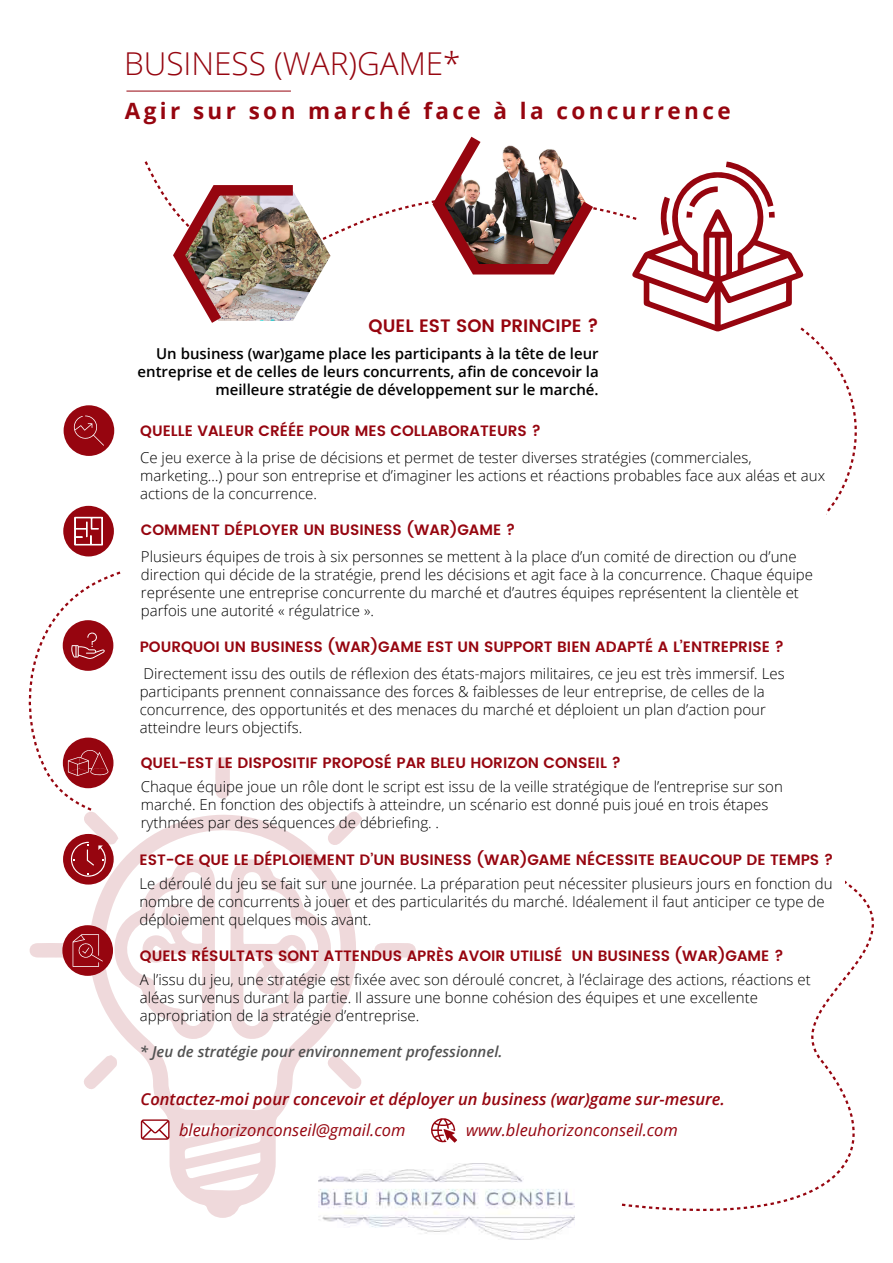
<style>
.page{position:relative;width:893px;height:1263px;background:#fff}
.page>*{position:absolute;margin:0;border:0;box-sizing:border-box;transform-origin:0 0}
.t1{font:300 31.5px "Open Sans";color:#96050f}
.t2{font:700 22.5px "Open Sans";letter-spacing:.15em;color:#96050f}
.t3{font:600 18px "Poppins";color:#96050f}
.t4{font:italic 600 16.5px "Open Sans";color:#96050f}
.t5{font:italic 16.5px "Open Sans";color:#96050f}
.t6{font:300 15px/18px "Open Sans";color:#000}
.t7{font:600 15px "Poppins";color:#96050f}
.t8{font:600 15px/18px "Open Sans";color:#000;text-align:right}
.t9{font:italic 600 15px "Open Sans";color:#525252}
</style>
<div class="page">
<svg style="left:632px;top:162px;width:172px;height:170px"></svg>
<img style="left:319px;top:1163px;width:255px;height:76px">
<hr style="left:126px;top:91px;width:165px;height:1px;background:#96050f">
<svg style="left:144px;top:161px;width:498px;height:103px"></svg>
<div style="left:64px;top:405px;width:50px;height:51px;background:#96050f;border-radius:50%"></div>
<svg style="left:73px;top:416px;width:31px;height:30px"></svg>
<div style="left:63px;top:620px;width:50px;height:51px;background:#96050f;border-radius:50%"></div>
<svg style="left:71px;top:632px;width:34px;height:27px"></svg>
<div style="left:63px;top:506px;width:51px;height:50px;background:#96050f;border-radius:50%"></div>
<svg style="left:74px;top:517px;width:29px;height:28px"></svg>
<div style="left:63px;top:738px;width:50px;height:50px;background:#96050f;border-radius:50%"></div>
<svg style="left:68px;top:747px;width:41px;height:29px"></svg>
<svg style="left:64px;top:793px;width:297px;height:425px"></svg>
<svg style="left:215px;top:757px;width:15px;height:42px"></svg>
<svg style="left:374px;top:943px;width:42px;height:15px"></svg>
<svg style="left:83px;top:1055px;width:34px;height:35px"></svg>
<svg style="left:327px;top:811px;width:35px;height:35px"></svg>
<svg style="left:327px;top:1055px;width:35px;height:35px"></svg>
<svg style="left:231px;top:858px;width:107px;height:182px"></svg>
<svg style="left:30px;top:811px;width:185px;height:233px"></svg>
<img style="left:303px;top:191px;width:27px;height:112px">
<img style="left:167px;top:180px;width:136px;height:143px">
<img style="left:426px;top:136px;width:177px;height:139px">
<svg style="left:141px;top:1119px;width:29px;height:21px"></svg>
<svg style="left:431px;top:1118px;width:26px;height:25px"></svg>
<h1 class="t1" style="left:124px;top:42px;width:338px">BUSINESS (WAR)GAME*</h1>
<h2 class="t2" style="left:125px;top:95px;width:607px">Agir sur son marché face à la concurrence</h2>
<p class="t3" style="left:369px;top:312px;width:232px">QUEL EST SON PRINCIPE ?</p>
<p class="t8" style="left:138px;top:344px;width:463px">Un business (war)game place les participants à la tête de leur entreprise et de celles de leurs concurrents, afin de concevoir la meilleure stratégie de développement sur le marché.</p>
<p class="t7" style="left:140px;top:419px;width:402px">QUELLE VALEUR CRÉÉE POUR MES COLLABORATEURS ?</p>
<p class="t6" style="left:140px;top:448px;width:686px">Ce jeu exerce à la prise de décisions et permet de tester diverses stratégies (commerciales, marketing…) pour son entreprise et d’imaginer les actions et réactions probables face aux aléas et aux actions de la concurrence.</p>
<p class="t7" style="left:141px;top:519px;width:376px">COMMENT DÉPLOYER UN BUSINESS (WAR)GAME ?</p>
<p class="t6" style="left:141px;top:547px;width:673px">Plusieurs équipes de trois à six personnes se mettent à la place d’un comité de direction ou d’une direction qui décide de la stratégie, prend les décisions et agit face à la concurrence. Chaque équipe représente une entreprise concurrente du marché et d’autres équipes représentent la clientèle et parfois une autorité « régulatrice ».</p>
<p class="t7" style="left:140px;top:635px;width:646px">POURQUOI UN BUSINESS (WAR)GAME EST UN SUPPORT BIEN ADAPTÉ A L’ENTREPRISE ?</p>
<p class="t6" style="left:140px;top:664px;width:646px">Directement issu des outils de réflexion des états-majors militaires, ce jeu est très immersif. Les participants prennent connaissance des forces &amp; faiblesses de leur entreprise, de celles de la concurrence, des opportunités et des menaces du marché et déploient un plan d’action pour atteindre leurs objectifs.</p>
<p class="t7" style="left:141px;top:752px;width:482px">QUEL-EST LE DISPOSITIF PROPOSÉ PAR BLEU HORIZON CONSEIL ?</p>
<p class="t6" style="left:141px;top:777px;width:644px">Chaque équipe joue un rôle dont le script est issu de la veille stratégique de l’entreprise sur son marché. En fonction des objectifs à atteindre, un scénario est donné puis joué en trois étapes rythmées par des séquences de débriefing. .</p>
<p class="t7" style="left:139px;top:848px;width:695px">EST-CE QUE LE DÉPLOIEMENT D’UN BUSINESS (WAR)GAME NÉCESSITE BEAUCOUP DE TEMPS ?</p>
<p class="t6" style="left:139px;top:874px;width:694px">Le déroulé du jeu se fait sur une journée. La préparation peut nécessiter plusieurs jours en fonction du nombre de concurrents à jouer et des particularités du marché. Idéalement il faut anticiper ce type de déploiement quelques mois avant.</p>
<p class="t7" style="left:140px;top:944px;width:645px">QUELS RÉSULTATS SONT ATTENDUS APRÈS AVOIR UTILISÉ UN BUSINESS (WAR)GAME ?</p>
<p class="t6" style="left:140px;top:970px;width:672px">A l’issu du jeu, une stratégie est fixée avec son déroulé concret, à l’éclairage des actions, réactions et aléas survenus durant la partie. Il assure une bonne cohésion des équipes et une excellente appropriation de la stratégie d’entreprise.</p>
<p class="t9" style="left:140px;top:1041px;width:364px">* Jeu de stratégie pour environnement professionnel.</p>
<p class="t4" style="left:141px;top:1088px;width:586px">Contactez-moi pour concevoir et déployer un business (war)game sur-mesure.</p>
<p class="t5" style="left:179px;top:1119px;width:228px">bleuhorizonconseil@gmail.com</p>
<p class="t5" style="left:466px;top:1119px;width:213px">www.bleuhorizonconseil.com</p>
</div>
